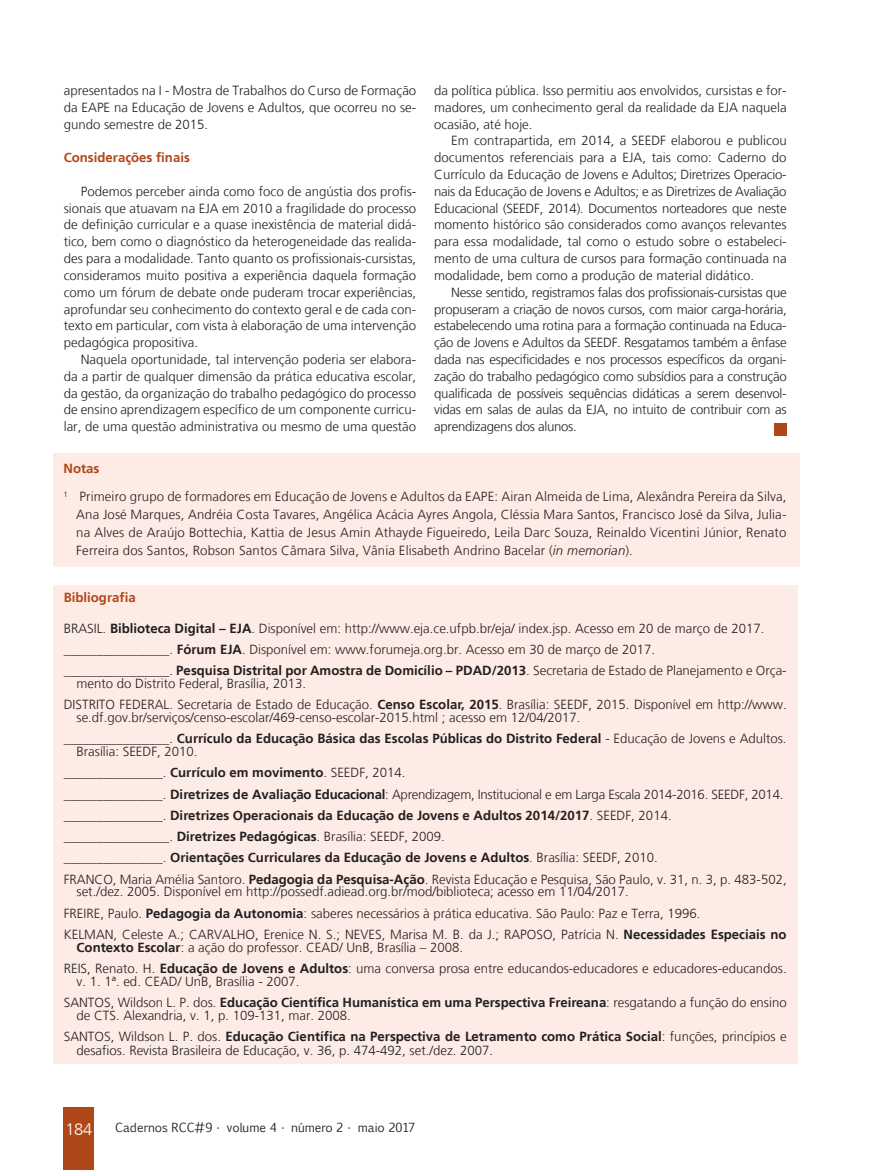
<style>
.page{position:relative;width:893px;height:1170px;background:#fff}
.page>*{position:absolute;margin:0;border:0;box-sizing:border-box;transform-origin:0 0}
.t1{font:300 16.5px "Frutiger LT";color:#fff}
.Miolo__10{font:300 13.2px/12.8px "Frutiger LT";color:#231f20}
.Miolo__8_8{font:300 13.2px/16.8px "Frutiger LT";color:#231f20;text-align:justify}
.Miolo__10-2{font:700 13.2px "Frutiger LT";color:#231f20}
.Miolo__10-3{font:300 13.2px "Frutiger LT";letter-spacing:-.02em;color:#231f20}
.Subtítulo_LARANJA_DO{font:700 13.2px "Frutiger LT";color:#b04719}
.t2{font:12px "Euphemia CAS";color:#231f20}
.s1{font-style:italic}
.s2{font-weight:700}
.s3{font-weight:300}
</style>
<div class="page">
<div style="left:53px;top:453px;width:747px;height:114px;background:#fdece6"></div>
<div style="left:774px;top:423px;width:13px;height:13px;background:#b04719"></div>
<div style="left:53px;top:585px;width:744px;height:478px;background:#fdece6"></div>
<div style="left:64px;top:1107px;width:30px;height:62px;background:#b04719"></div>
<p class="Miolo__8_8" style="left:64px;top:82px;width:354px">apresentados na I - Mostra de Trabalhos do Curso de Formação da EAPE na Educação de Jovens e Adultos, que ocorreu no se&shy;gundo semestre de 2015.</p>
<p class="Subtítulo_LARANJA_DO" style="left:64px;top:150px;width:128px">Considerações finais</p>
<p class="Miolo__8_8" style="left:64px;top:183px;width:354px;text-indent:17px">Podemos perceber ainda como foco de angústia dos profis&shy;sionais que atuavam na EJA em 2010 a fragilidade do processo de definição curricular e a quase inexistência de material didá&shy;tico, bem como o diagnóstico da heterogeneidade das realida&shy;des para a modalidade. Tanto quanto os profissionais-cursistas, consideramos muito positiva a experiência daquela formação como um fórum de debate onde puderam trocar experiências, aprofundar seu conhecimento do contexto geral e de cada con&shy;texto em particular, com vista à elaboração de uma intervenção pedagógica propositiva.</p>
<p class="Miolo__8_8" style="left:64px;top:351px;width:354px;text-indent:17px">Naquela oportunidade, tal intervenção poderia ser elabora&shy;da a partir de qualquer dimensão da prática educativa escolar, da gestão, da organização do trabalho pedagógico do processo de ensino aprendizagem específico de um componente curricu&shy;lar, de uma questão administrativa ou mesmo de uma questão</p>
<p class="Miolo__8_8" style="left:434px;top:82px;width:354px">da política pública. Isso permitiu aos envolvidos, cursistas e for&shy;madores, um conhecimento geral da realidade da EJA naquela ocasião, até hoje.</p>
<p class="Miolo__8_8" style="left:434px;top:133px;width:354px;text-indent:17px">Em contrapartida, em 2014, a SEEDF elaborou e publicou documentos referenciais para a EJA, tais como: Caderno do Currículo da Educação de Jovens e Adultos; Diretrizes Operacio&shy;nais da Educação de Jovens e Adultos; e as Diretrizes de Avaliação Educacional (SEEDF, 2014). Documentos norteadores que neste momento histórico são considerados como avanços relevantes para essa modalidade, tal como o estudo sobre o estabeleci&shy;mento de uma cultura de cursos para formação continuada na modalidade, bem como a produção de material didático.</p>
<p class="Miolo__8_8" style="left:434px;top:284px;width:354px;text-indent:17px">Nesse sentido, registramos falas dos profissionais-cursistas que propuseram a criação de novos cursos, com maior carga-horária, estabelecendo uma rotina para a formação continuada na Educa&shy;ção de Jovens e Adultos da SEEDF. Resgatamos também a ênfase dada nas especificidades e nos processos específicos da organi&shy;zação do trabalho pedagógico como subsídios para a construção qualificada de possíveis sequências didáticas a serem desenvol&shy;vidas em salas de aulas da EJA, no intuito de contribuir com as aprendizagens dos alunos.</p>
<p class="Subtítulo_LARANJA_DO" style="left:64px;top:460px;width:37px">Notas</p>
<p class="Miolo__10" style="left:76px;top:488px;width:712px;line-height:18px;text-align:justify;text-indent:-13px"><sup>1</sup> Primeiro grupo de formadores em Educação de Jovens e Adultos da EAPE: Airan Almeida de Lima, Alexândra Pereira da Silva, Ana José Marques, Andréia Costa Tavares, Angélica Acácia Ayres Angola, Cléssia Mara Santos, Francisco José da Silva, Julia&shy;na Alves de Araújo Bottechia, Kattia de Jesus Amin Athayde Figueiredo, Leila Darc Souza, Reinaldo Vicentini Júnior, Renato Ferreira dos Santos, Robson Santos Câmara Silva, Vânia Elisabeth Andrino Bacelar (<span class="s1">in memorian</span>).</p>
<p class="Subtítulo_LARANJA_DO" style="left:64px;top:589px;width:73px">Bibliografia</p>
<p class="Miolo__10" style="left:64px;top:622px;width:702px">BRASIL. <span class="s2">Biblioteca Digital – EJA</span>. Disponível em: http://www.eja.ce.ufpb.br/eja/ index.jsp. Acesso em 20 de março de 2017.</p>
<p class="Miolo__10" style="left:64px;top:643px;width:593px">________________. <span class="s2">Fórum EJA</span>. Disponível em: www.forumeja.org.br. Acesso em 30 de março de 2017.</p>
<p class="Miolo__10" style="left:77px;top:664px;width:712px;text-indent:-13px">________________. <span class="s2">Pesquisa Distrital por Amostra de Domicílio – PDAD/2013</span>. Secretaria de Estado de Planejamento e Orça&shy;mento do Distrito Federal, Brasília, 2013.</p>
<p class="Miolo__10" style="left:77px;top:698px;width:712px;text-indent:-13px">DISTRITO FEDERAL. Secretaria de Estado de Educação. <span class="s2">Censo Escolar, 2015</span>. Brasília: SEEDF, 2015. Disponível em http://www. se.df.gov.br/serviços/censo-escolar/469-censo-escolar-2015.html ; acesso em 12/04/2017.</p>
<p class="Miolo__10" style="left:77px;top:732px;width:712px;text-indent:-13px">________________. <span class="s2">Currículo da Educação Básica das Escolas Públicas do Distrito Federal</span> - Educação de Jovens e Adultos.<br>Brasília: SEEDF, 2010.</p>
<p class="Miolo__10" style="left:64px;top:766px;width:343px">_______________. <span class="s2">Currículo em movimento</span>. SEEDF, 2014.</p>
<p class="Miolo__10-3" style="left:64px;top:786px;width:721px">_______________. <span class="s2">Diretrizes de Avaliação Educacional</span>: Aprendizagem, Institucional e em Larga Escala 2014-2016. SEEDF, 2014.</p>
<p class="Miolo__10-2" style="left:64px;top:807px;width:609px"><span class="s3">_______________.</span> Diretrizes Operacionais da Educação de Jovens e Adultos 2014/2017<span class="s3">. SEEDF, 2014.</span></p>
<p class="Miolo__10" style="left:64px;top:830px;width:383px">________________. <span class="s2">Diretrizes Pedagógicas</span>. Brasília: SEEDF, 2009.</p>
<p class="Miolo__10-2" style="left:64px;top:849px;width:595px"><span class="s3">_______________.</span> Orientações Curriculares da Educação de Jovens e Adultos<span class="s3">. Brasília: SEEDF, 2010.</span></p>
<p class="Miolo__10" style="left:77px;top:872px;width:712px;text-indent:-13px">FRANCO, Maria Amélia Santoro. <span class="s2">Pedagogia da Pesquisa-Ação</span>. Revista Educação e Pesquisa, São Paulo, v. 31, n. 3, p. 483-502, set./dez. 2005. Disponível em http://possedf.adiead.org.br/mod/biblioteca; acesso em 11/04/2017.</p>
<p class="Miolo__10" style="left:64px;top:906px;width:638px">FREIRE, Paulo. <span class="s2">Pedagogia da Autonomia</span>: saberes necessários à prática educativa. São Paulo: Paz e Terra, 1996.</p>
<p class="Miolo__10" style="left:77px;top:928px;width:712px;text-indent:-13px">KELMAN, Celeste A.; CARVALHO, Erenice N. S.; NEVES, Marisa M. B. da J.; RAPOSO, Patrícia N. <span class="s2">Necessidades Especiais no<br>Contexto Escolar</span>: a ação do professor. CEAD/ UnB, Brasília – 2008.</p>
<p class="Miolo__10" style="left:77px;top:962px;width:712px;text-indent:-13px">REIS, Renato. H. <span class="s2">Educação de Jovens e Adultos</span>: uma conversa prosa entre educandos-educadores e educadores-educandos. v. 1. 1ª. ed. CEAD/ UnB, Brasília - 2007.</p>
<p class="Miolo__10" style="left:77px;top:996px;width:712px;text-indent:-13px">SANTOS, Wildson L. P. dos. <span class="s2">Educação Científica Humanística em uma Perspectiva Freireana</span>: resgatando a função do ensino de CTS. Alexandria, v. 1, p. 109-131, mar. 2008.</p>
<p class="Miolo__10" style="left:77px;top:1029px;width:712px;line-height:14px;text-indent:-13px">SANTOS, Wildson L. P. dos. <span class="s2">Educação Científica na Perspectiva de Letramento como Prática Social</span>: funções, princípios e desafios. Revista Brasileira de Educação, v. 36, p. 474-492, set./dez. 2007.</p>
<p class="t1" style="left:65px;top:1120px;width:28px">184</p>
<p class="t2" style="left:115px;top:1119px;width:301px">Cadernos RCC#9 • volume 4 • número 2 • maio 2017</p>
</div>
